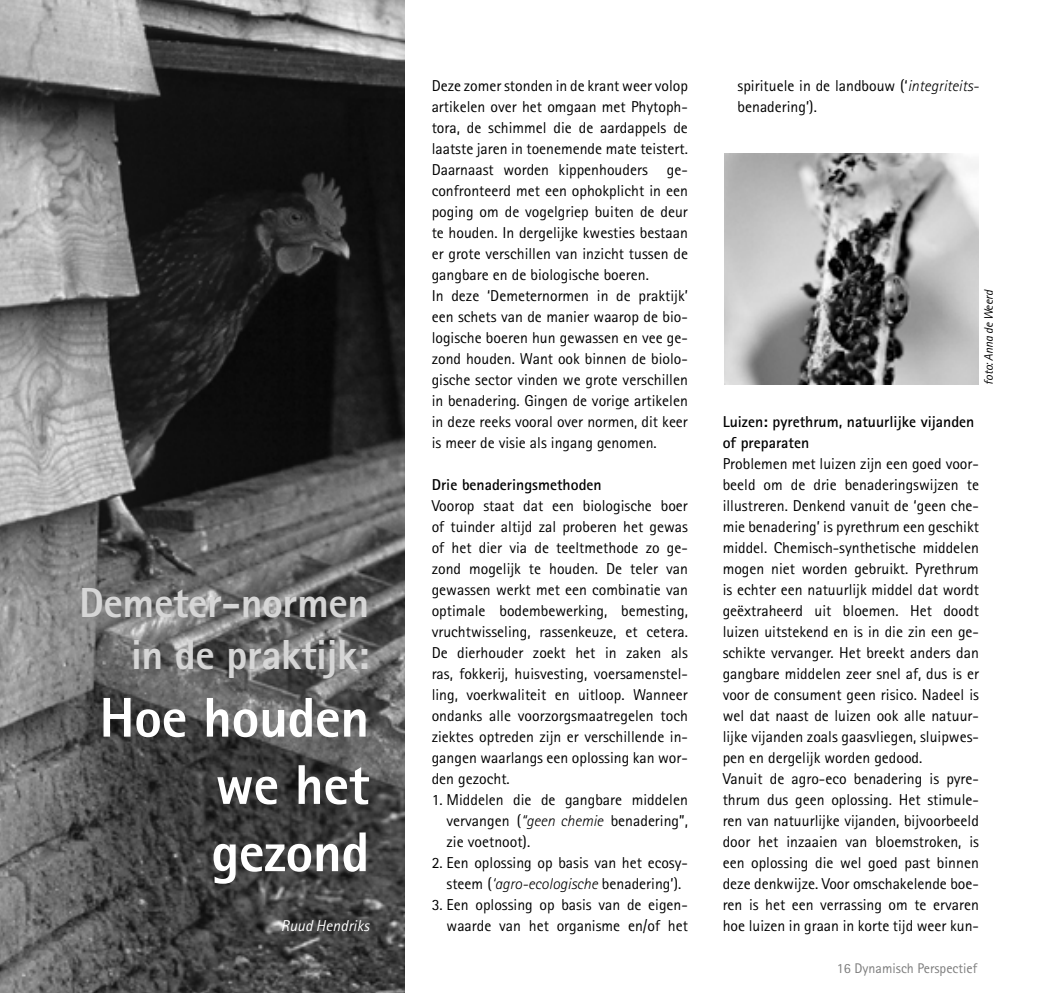
<style>
.page{position:relative;width:1042px;height:993px;background:#fff}
.page>*{position:absolute;margin:0;border:0;box-sizing:border-box;transform-origin:0 0}
.kop_groot{font:800 56px/67.2px "Rotis Sans Serif";letter-spacing:-.01em;color:#fff;text-align:justify}
.kop_groot-2{font:800 42px/52.5px "Rotis Sans Serif";letter-spacing:-.01em;color:#d6d6d6;text-align:right}
.pt{font:15.75px/21px "Rotis Sans Serif";color:#000;text-align:justify}
.tk{font:700 15.75px/21px "Rotis Sans Serif";color:#000}
.auteur{font:italic 15.75px "Rotis Sans Serif";color:#fff}
.t1{font:14px "Rotis Sans Serif";color:#7c7c7c}
.fotocredit{font:italic 12.25px "Rotis Sans Serif";letter-spacing:-.01em;color:#000}
.s1{font-weight:300;font-style:italic}
</style>
<div class="page">
<img style="left:0;top:0;width:404px;height:992px">
<img style="left:724px;top:153px;width:255px;height:231px">
<p class="kop_groot-2" style="left:79px;top:575px;width:292px">Demeter-normen in de praktijk:</p>
<p class="kop_groot" style="left:211px;top:683px;width:159px;text-indent:-112px">Hoe houden we het gezond</p>
<p class="auteur" style="left:281px;top:916px;width:90px">Ruud Hendriks</p>
<p class="pt" style="left:432px;top:75px;width:258px">Deze zomer stonden in de krant weer volop artikelen over het omgaan met Phytoph&shy;tora, de schimmel die de aardappels de laatste jaren in toenemende mate teistert.<br>Daarnaast worden kippenhouders ge&shy;confronteerd met een ophokplicht in een poging om de vogelgriep buiten de deur te houden. In dergelijke kwesties bestaan er grote verschillen van inzicht tussen de gangbare en de biologische boeren.</p>
<p class="pt" style="left:432px;top:285px;width:258px">In deze ‘Demeternormen in de praktijk’ een schets van de manier waarop de bio&shy;logische boeren hun gewassen en vee ge&shy;zond houden. Want ook binnen de biolo&shy;gische sector vinden we grote verschillen in benadering. Gingen de vorige artikelen in deze reeks vooral over normen, dit keer is meer de visie als ingang genomen.</p>
<p class="tk" style="left:432px;top:473px;width:172px">Drie benaderingsmethoden</p>
<p class="pt" style="left:432px;top:495px;width:258px">Voorop staat dat een biologische boer of tuinder altijd zal proberen het gewas of het dier via de teeltmethode zo ge&shy;zond mogelijk te houden. De teler van gewassen werkt met een combinatie van optimale bodembewerking, bemesting, vruchtwisseling, rassenkeuze, et cetera.<br>De dierhouder zoekt het in zaken als ras, fokkerij, huisvesting, voersamenstel&shy;ling, voerkwaliteit en uitloop. Wanneer ondanks alle voorzorgsmaatregelen toch ziektes optreden zijn er verschillende in&shy;gangen waarlangs een oplossing kan wor&shy;den gezocht.</p>
<p class="pt" style="left:446px;top:789px;width:243px;text-indent:-15px">1. Middelen die de gangbare middelen vervangen (<span class="s1">“geen chemie</span> benadering”, zie voetnoot).</p>
<p class="pt" style="left:432px;top:852px;width:258px;text-align:center">2. Een oplossing op basis van het ecosy&shy;steem (<span class="s1">‘agro-ecologische</span> benadering’).</p>
<p class="pt" style="left:432px;top:894px;width:258px;text-align:right">3. Een oplossing op basis van de eigen&shy;waarde van het organisme en/of het</p>
<p class="pt" style="left:737px;top:75px;width:240px">spirituele in de landbouw (‘<span class="s1">integriteits&shy;</span>benadering’).</p>
<p class="fotocredit" style="left:981px;top:384px;width:97px;rotate:-90deg">foto: Anna de Weerd</p>
<p class="tk" style="left:723px;top:410px;width:253px">Luizen: pyrethrum, natuurlijke vijanden of preparaten</p>
<p class="pt" style="left:723px;top:453px;width:258px">Problemen met luizen zijn een goed voor&shy;beeld om de drie benaderingswijzen te illustreren. Denkend vanuit de ‘geen che&shy;mie benadering’ is pyrethrum een geschikt middel. Chemisch-synthetische middelen mogen niet worden gebruikt. Pyrethrum is echter een natuurlijk middel dat wordt geëxtraheerd uit bloemen. Het doodt luizen uitstekend en is in die zin een ge&shy;schikte vervanger. Het breekt anders dan gangbare middelen zeer snel af, dus is er voor de consument geen risico. Nadeel is wel dat naast de luizen ook alle natuur&shy;lijke vijanden zoals gaasvliegen, sluipwes&shy;pen en dergelijk worden gedood.</p>
<p class="pt" style="left:723px;top:768px;width:258px">Vanuit de agro-eco benadering is pyre&shy;thrum dus geen oplossing. Het stimule&shy;ren van natuurlijke vijanden, bijvoorbeeld door het inzaaien van bloemstroken, is een oplossing die wel goed past binnen deze denkwijze. Voor omschakelende boe&shy;ren is het een verrassing om te ervaren hoe luizen in graan in korte tijd weer kun-</p>
<p class="t1" style="left:837px;top:959px;width:142px">16 Dynamisch Perspectief</p>
</div>
